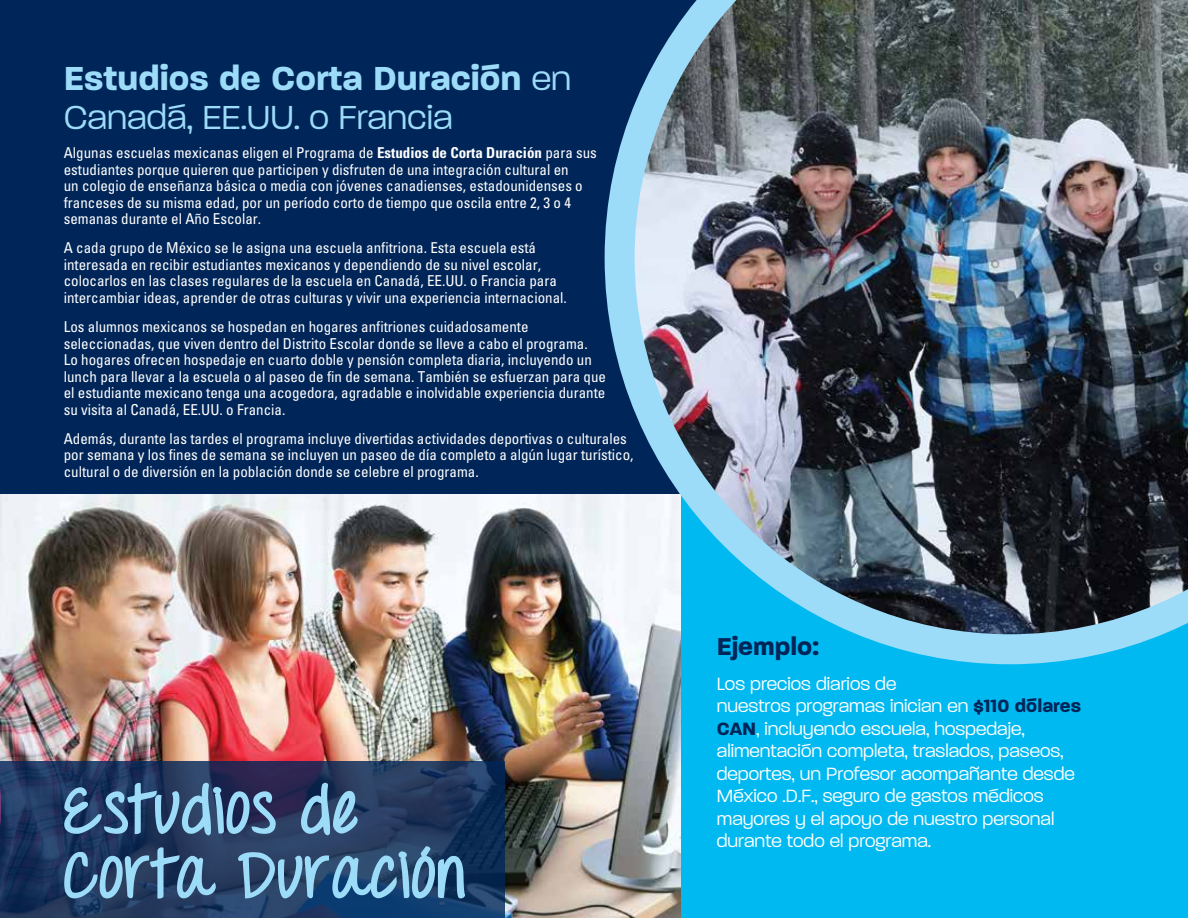
<style>
.page{position:relative;width:1188px;height:918px;background:#002659}
.page>*{position:absolute;margin:0;border:0;box-sizing:border-box;transform-origin:0 0}
.t1{font:700 45px/39px "Paralucent";color:#9ddcf9}
.t2{font:700 33px "Paralucent";color:#002659}
.t3{font:300 24px/22.5px "Paralucent";color:#fff}
.t4{font:condensed 15px/16.5px "Univers";color:#fff}
.s1{font-weight:300}
.s2{font-weight:700}
.s3{font-weight:700;color:#002659}
</style>
<div class="page">
<div style="left:680px;top:495px;width:508px;height:423px;background:#00b9f1"></div>
<img style="left:1px;top:495px;width:679px;height:423px">
<img style="left:605px;top:0;width:583px;height:664px">
<svg style="left:1px;top:762px;width:503px;height:156px"></svg>
<svg style="left:62px;top:780px;width:406px;height:138px"></svg>
<svg style="left:0;top:494px;width:1px;height:424px"></svg>
<h1 class="t1" style="left:64px;top:57px;width:509px">Estudios de Corta Duración <span class="s1">en<br>Canadá, EE.UU. o Francia</span></h1>
<p class="t4" style="left:64px;top:144px;width:535px">Algunas escuelas mexicanas eligen el Programa de <span class="s2">Estudios de Corta Duración</span> para sus estudiantes porque quieren que participen y disfruten de una integración cultural en<br>un colegio de enseñanza básica o media con jóvenes canadienses, estadounidenses o franceses de su misma edad, por un período corto de tiempo que oscila entre 2, 3 o 4 semanas durante el Año Escolar.</p>
<p class="t4" style="left:64px;top:240px;width:505px">A cada grupo de México se le asigna una escuela anfitriona. Esta escuela está interesada en recibir estudiantes mexicanos y dependiendo de su nivel escolar, colocarlos en las clases regulares de la escuela en Canadá, EE.UU. o Francia para intercambiar ideas, aprender de otras culturas y vivir una experiencia internacional.</p>
<p class="t4" style="left:64px;top:318px;width:544px">Los alumnos mexicanos se hospedan en hogares anfitriones cuidadosamente seleccionadas, que viven dentro del Distrito Escolar donde se lleve a cabo el programa.<br>Lo hogares ofrecen hospedaje en cuarto doble y pensión completa diaria, incluyendo un lunch para llevar a la escuela o al paseo de fin de semana. También se esfuerzan para que el estudiante mexicano tenga una acogedora, agradable e inolvidable experiencia durante su visita al Canadá, EE.UU. o Francia.</p>
<p class="t4" style="left:64px;top:430px;width:571px">Además, durante las tardes el programa incluye divertidas actividades deportivas o culturales por semana y los fines de semana se incluyen un paseo de día completo a algún lugar turístico, cultural o de diversión en la población donde se celebre el programa.</p>
<h2 class="t2" style="left:717px;top:628px;width:104px">Ejemplo:</h2>
<p class="t3" style="left:717px;top:672px;width:366px">Los precios diarios de<br>nuestros programas inician en <span class="s3">$110 dólares CAN</span>, incluyendo escuela, hospedaje, alimentación completa, traslados, paseos, deportes, un Profesor acompañante desde México .D.F., seguro de gastos médicos mayores y el apoyo de nuestro personal durante todo el programa.</p>
</div>
